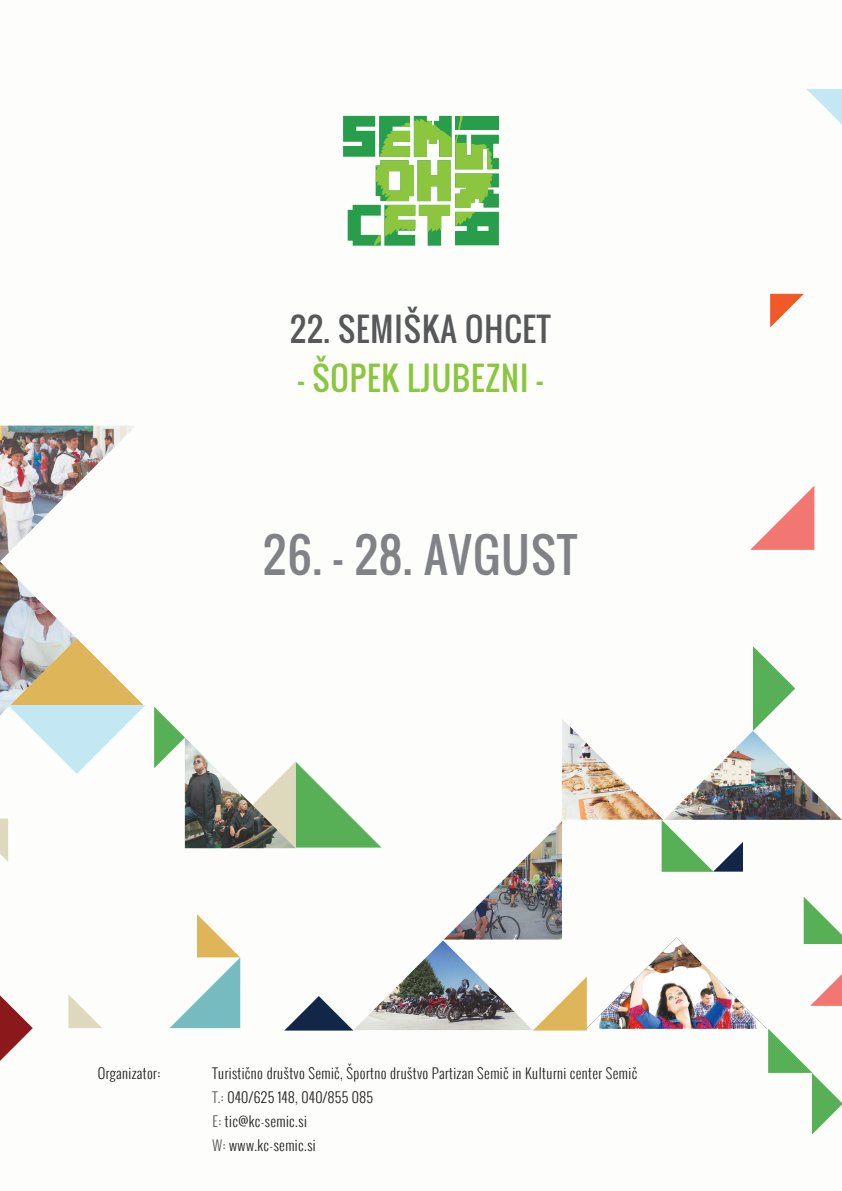
<style>
.page{position:relative;width:842px;height:1191px;background:#fff}
.page>*{position:absolute;margin:0;border:0;box-sizing:border-box;transform-origin:0 0}
.t1{font:46px "Oswald";letter-spacing:.03em;color:#808285}
.t2{font:31.8px "Oswald";letter-spacing:.03em;color:#57585a}
.t3{font:31.8px "Oswald";letter-spacing:.03em;color:#8bc63e}
.t4{font:300 14px/24px "Oswald";letter-spacing:.03em;color:#231f20}
.s1{color:#57585a}
</style>
<div class="page">
<img style="left:0;top:425px;width:134px;height:136px">
<svg style="left:343px;top:116px;width:156px;height:130px"></svg>
<svg style="left:0;top:995px;width:33px;height:66px"></svg>
<svg style="left:770px;top:294px;width:34px;height:33px"></svg>
<svg style="left:68px;top:994px;width:34px;height:34px"></svg>
<svg style="left:285px;top:996px;width:68px;height:34px"></svg>
<svg style="left:533px;top:977px;width:54px;height:53px"></svg>
<svg style="left:810px;top:974px;width:32px;height:32px"></svg>
<svg style="left:154px;top:706px;width:31px;height:62px"></svg>
<svg style="left:296px;top:762px;width:85px;height:86px"></svg>
<svg style="left:0;top:818px;width:8px;height:44px"></svg>
<svg style="left:170px;top:914px;width:70px;height:114px"></svg>
<svg style="left:662px;top:820px;width:81px;height:51px"></svg>
<svg style="left:804px;top:897px;width:38px;height:47px"></svg>
<svg style="left:753px;top:646px;width:42px;height:85px"></svg>
<svg style="left:750px;top:486px;width:64px;height:64px"></svg>
<svg style="left:768px;top:1028px;width:74px;height:106px"></svg>
<img style="left:354px;top:940px;width:179px;height:90px">
<img style="left:562px;top:719px;width:101px;height:100px">
<img style="left:0;top:561px;width:76px;height:154px">
<img style="left:664px;top:731px;width:178px;height:89px">
<img style="left:185px;top:738px;width:111px;height:110px">
<img style="left:444px;top:821px;width:118px;height:118px">
<img style="left:586px;top:938px;width:180px;height:90px">
<svg style="left:8px;top:638px;width:138px;height:136px"></svg>
<svg style="left:806px;top:89px;width:36px;height:36px"></svg>
<h2 class="t2" style="left:290px;top:305px;width:262px">22. SEMIŠKA OHCET</h2>
<h2 class="t3" style="left:298px;top:354px;width:246px">- ŠOPEK LJUBEZNI -</h2>
<h1 class="t1" style="left:263px;top:520px;width:315px">26. - 28. AVGUST</h1>
<p class="t4" style="left:98px;top:1060px;width:64px">Organizator:</p>
<p class="t4" style="left:213px;top:1060px;width:426px">Turistično društvo Semič, Športno društvo Partizan Semič in Kulturni center Semič <span class="s1">T.:</span> 040/625 148, 040/855 085<br><span class="s1">E:</span> tic@kc-semic.si<br><span class="s1">W:</span> www.kc-semic.si</p>
</div>
